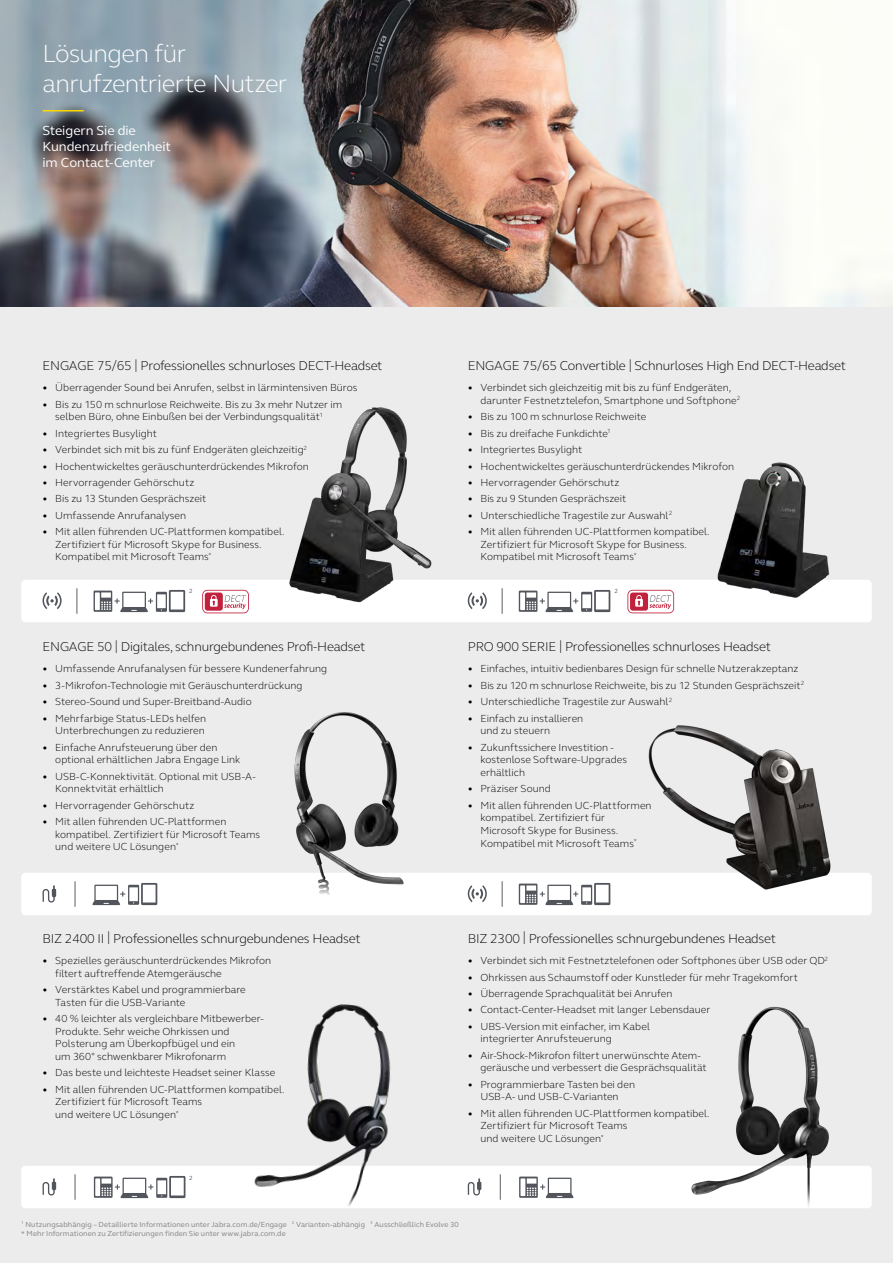
<style>
.page{position:relative;width:893px;height:1263px;background:#ececed}
.page>*{position:absolute;margin:0;border:0;box-sizing:border-box;transform-origin:0 0}
.t1{font:300 25.5px/30px "GN Elliot";letter-spacing:-.025em;color:#fff}
.t2{font:13.5px/16.2px "GN Elliot";letter-spacing:-.005em;color:#fff}
.t3{font:300 13.2px "GN Elliot";letter-spacing:-.015em;color:#000}
.t4{font:300 10.5px/12.6px "GN Elliot";letter-spacing:.005em;color:#000}
.t5{font:7.5px/9px "GN Elliot";letter-spacing:.01em;color:#818281}
.t6{font:6.15px "GN Elliot";color:#52555b}
</style>
<div class="page">
<img style="left:0;top:0;width:893px;height:306px">
<hr style="left:43px;top:110px;width:41px;height:1px;background:#fcd700">
<div style="left:21px;top:580px;width:851px;height:42px;background:#fff;border-radius:4px"></div>
<div style="left:21px;top:873px;width:851px;height:42px;background:#fff;border-radius:4px"></div>
<div style="left:21px;top:1166px;width:851px;height:42px;background:#fff;border-radius:4px"></div>
<svg style="left:519px;top:1176px;width:55px;height:22px"></svg>
<svg style="left:468px;top:1178px;width:13px;height:17px"></svg>
<svg style="left:500px;top:1174px;width:1px;height:26px"></svg>
<svg style="left:94px;top:590px;width:91px;height:22px"></svg>
<svg style="left:77px;top:588px;width:1px;height:26px"></svg>
<svg style="left:43px;top:592px;width:19px;height:17px"></svg>
<svg style="left:202px;top:590px;width:47px;height:23px"></svg>
<svg style="left:519px;top:590px;width:91px;height:22px"></svg>
<svg style="left:502px;top:588px;width:1px;height:26px"></svg>
<svg style="left:468px;top:592px;width:19px;height:17px"></svg>
<svg style="left:627px;top:590px;width:47px;height:23px"></svg>
<svg style="left:92px;top:883px;width:65px;height:22px"></svg>
<svg style="left:43px;top:885px;width:13px;height:17px"></svg>
<svg style="left:75px;top:881px;width:1px;height:26px"></svg>
<svg style="left:94px;top:1176px;width:91px;height:22px"></svg>
<svg style="left:43px;top:1178px;width:13px;height:17px"></svg>
<svg style="left:75px;top:1174px;width:1px;height:26px"></svg>
<svg style="left:519px;top:883px;width:91px;height:22px"></svg>
<svg style="left:502px;top:881px;width:1px;height:26px"></svg>
<svg style="left:468px;top:885px;width:19px;height:17px"></svg>
<img style="left:289px;top:407px;width:143px;height:196px">
<img style="left:691px;top:1006px;width:138px;height:200px">
<img style="left:674px;top:462px;width:198px;height:138px">
<img style="left:294px;top:712px;width:110px;height:183px">
<img style="left:254px;top:1004px;width:137px;height:202px">
<img style="left:648px;top:725px;width:183px;height:165px">
<h1 class="t1" style="left:43px;top:37px;width:246px">Lösungen für anrufzentrierte Nutzer</h1>
<p class="t2" style="left:43px;top:122px;width:130px">Steigern Sie die<br>Kundenzufriedenheit im Contact-Center</p>
<p class="t3" style="left:43px;top:357px;width:341px">ENGAGE 75/65 | Professionelles schnurloses DECT-Headset</p>
<p class="t4" style="left:43px;top:381px;width:316px">• Überragender Sound bei Anrufen, selbst in lärmintensiven Büros</p>
<p class="t4" style="left:55px;top:397px;width:288px;text-indent:-13px">• Bis zu 150 m schnurlose Reichweite. Bis zu 3x mehr Nutzer im selben Büro, ohne Einbußen bei der Verbindungsqualität<sup>1</sup></p>
<p class="t4" style="left:43px;top:426px;width:116px">• Integriertes Busylight</p>
<p class="t4" style="left:43px;top:443px;width:266px">• Verbindet sich mit bis zu fünf Endgeräten gleichzeitig<sup>2</sup></p>
<p class="t4" style="left:43px;top:459px;width:268px">• Hochentwickeltes geräuschunterdrückendes Mikrofon</p>
<p class="t4" style="left:43px;top:476px;width:153px">• Hervorragender Gehörschutz</p>
<p class="t4" style="left:43px;top:492px;width:165px">• Bis zu 13 Stunden Gesprächszeit</p>
<p class="t4" style="left:43px;top:509px;width:145px">• Umfassende Anrufanalysen</p>
<p class="t4" style="left:55px;top:525px;width:231px;text-indent:-13px">• Mit allen führenden UC-Plattformen kompatibel.<br>Zertifiziert für Microsoft Skype for Business.<br>Kompatibel mit Microsoft Teams<sup>*</sup></p>
<p class="t3" style="left:468px;top:357px;width:380px">ENGAGE 75/65 Convertible | Schnurloses High End DECT-Headset</p>
<p class="t4" style="left:480px;top:381px;width:261px;text-indent:-13px">• Verbindet sich gleichzeitig mit bis zu fünf Endgeräten, darunter Festnetztelefon, Smartphone und Softphone<sup>2</sup></p>
<p class="t4" style="left:468px;top:410px;width:180px">• Bis zu 100 m schnurlose Reichweite</p>
<p class="t4" style="left:468px;top:426px;width:145px">• Bis zu dreifache Funkdichte<sup>1</sup></p>
<p class="t4" style="left:468px;top:443px;width:116px">• Integriertes Busylight</p>
<p class="t4" style="left:468px;top:459px;width:268px">• Hochentwickeltes geräuschunterdrückendes Mikrofon</p>
<p class="t4" style="left:468px;top:476px;width:153px">• Hervorragender Gehörschutz</p>
<p class="t4" style="left:468px;top:492px;width:160px">• Bis zu 9 Stunden Gesprächszeit</p>
<p class="t4" style="left:468px;top:509px;width:206px">• Unterschiedliche Tragestile zur Auswahl<sup>2</sup></p>
<p class="t4" style="left:480px;top:525px;width:231px;text-indent:-13px">• Mit allen führenden UC-Plattformen kompatibel.<br>Zertifiziert für Microsoft Skype for Business.<br>Kompatibel mit Microsoft Teams<sup>*</sup></p>
<p class="t6" style="left:189px;top:586px;width:5px">2</p>
<p class="t6" style="left:614px;top:586px;width:5px">2</p>
<p class="t3" style="left:43px;top:638px;width:324px">ENGAGE 50 | Digitales, schnurgebundenes Profi-Headset</p>
<p class="t4" style="left:43px;top:662px;width:286px">• Umfassende Anrufanalysen für bessere Kundenerfahrung</p>
<p class="t4" style="left:43px;top:679px;width:262px">• 3-Mikrofon-Technologie mit Geräuschunterdrückung</p>
<p class="t4" style="left:43px;top:695px;width:211px">• Stereo-Sound und Super-Breitband-Audio</p>
<p class="t4" style="left:43px;top:711px;width:165px;text-align:right">• Mehrfarbige Status-LEDs helfen<br>Unterbrechungen zu reduzieren</p>
<p class="t4" style="left:55px;top:740px;width:187px;text-indent:-13px">• Einfache Anrufsteuerung über den optional erhältlichen Jabra Engage Link</p>
<p class="t4" style="left:55px;top:769px;width:202px;text-indent:-13px">• USB-C-Konnektivität. Optional mit USB-A-<br>Konnektvität erhältlich</p>
<p class="t4" style="left:43px;top:798px;width:153px">• Hervorragender Gehörschutz</p>
<p class="t4" style="left:55px;top:815px;width:206px;text-indent:-13px">• Mit allen führenden UC-Plattformen kompatibel. Zertifiziert für Microsoft Teams und weitere UC Lösungen<sup>*</sup></p>
<p class="t3" style="left:468px;top:638px;width:305px">PRO 900 SERIE | Professionelles schnurloses Headset</p>
<p class="t4" style="left:468px;top:662px;width:332px">• Einfaches, intuitiv bedienbares Design für schnelle Nutzerakzeptanz</p>
<p class="t4" style="left:468px;top:679px;width:338px">• Bis zu 120 m schnurlose Reichweite, bis zu 12 Stunden Gesprächszeit<sup>2</sup></p>
<p class="t4" style="left:468px;top:695px;width:206px">• Unterschiedliche Tragestile zur Auswahl<sup>2</sup></p>
<p class="t4" style="left:480px;top:711px;width:104px;text-indent:-13px">• Einfach zu installieren und zu steuern</p>
<p class="t4" style="left:480px;top:740px;width:148px;text-indent:-13px">• Zukunftssichere Investition - kostenlose Software-Upgrades erhältlich</p>
<p class="t4" style="left:468px;top:782px;width:85px">• Präziser Sound</p>
<p class="t4" style="left:480px;top:798px;width:173px;text-indent:-13px">• Mit allen führenden UC-Plattformen kompatibel. Zertifiziert für Microsoft Skype for Business.<br>Kompatibel mit Microsoft Teams<sup>*</sup></p>
<p class="t3" style="left:43px;top:930px;width:319px">BIZ 2400 II | Professionelles schnurgebundenes Headset</p>
<p class="t4" style="left:55px;top:954px;width:217px;text-indent:-13px">• Spezielles geräuschunterdrückendes Mikrofon filtert auftreffende Atemgeräusche</p>
<p class="t4" style="left:55px;top:983px;width:192px;text-indent:-13px">• Verstärktes Kabel und programmierbare<br>Tasten für die USB-Variante</p>
<p class="t4" style="left:55px;top:1012px;width:210px;text-indent:-13px">• 40 % leichter als vergleichbare Mitbewerber-Produkte. Sehr weiche Ohrkissen und Polsterung am Überkopfbügel und ein<br>um 360° schwenkbarer Mikrofonarm</p>
<p class="t4" style="left:43px;top:1066px;width:234px">• Das beste und leichteste Headset seiner Klasse</p>
<p class="t4" style="left:55px;top:1082px;width:231px;text-indent:-13px">• Mit allen führenden UC-Plattformen kompatibel.<br>Zertifiziert für Microsoft Teams<br>und weitere UC Lösungen<sup>*</sup></p>
<p class="t6" style="left:189px;top:1173px;width:5px">2</p>
<p class="t3" style="left:468px;top:930px;width:310px">BIZ 2300 | Professionelles schnurgebundenes Headset</p>
<p class="t4" style="left:468px;top:954px;width:362px">• Verbindet sich mit Festnetztelefonen oder Softphones über USB oder QD<sup>2</sup></p>
<p class="t4" style="left:468px;top:970px;width:332px">• Ohrkissen aus Schaumstoff oder Kunstleder für mehr Tragekomfort</p>
<p class="t4" style="left:468px;top:987px;width:206px">• Überragende Sprachqualität bei Anrufen</p>
<p class="t4" style="left:468px;top:1003px;width:244px">• Contact-Center-Headset mit langer Lebensdauer</p>
<p class="t4" style="left:480px;top:1019px;width:171px;text-indent:-13px">• UBS-Version mit einfacher, im Kabel integrierter Anrufsteuerung</p>
<p class="t4" style="left:480px;top:1048px;width:228px;text-indent:-13px">• Air-Shock-Mikrofon filtert unerwünschte Atem&shy;geräusche und verbessert die Gesprächsqualität</p>
<p class="t4" style="left:468px;top:1078px;width:169px;text-align:center">• Programmierbare Tasten bei den<br>USB-A- und USB-C-Varianten</p>
<p class="t4" style="left:480px;top:1107px;width:231px;text-indent:-13px">• Mit allen führenden UC-Plattformen kompatibel.<br>Zertifiziert für Microsoft Teams<br>und weitere UC Lösungen<sup>*</sup></p>
<p class="t5" style="left:21px;top:1219px;width:439px"><sup>1</sup> Nutzungsabhängig – Detaillierte Informationen unter Jabra.com.de/Engage <sup>2</sup> Varianten-abhängig <sup>3</sup> Ausschließlich Evolve 30 * Mehr Informationen zu Zertifizierungen finden Sie unter www.jabra.com.de</p>
</div>
